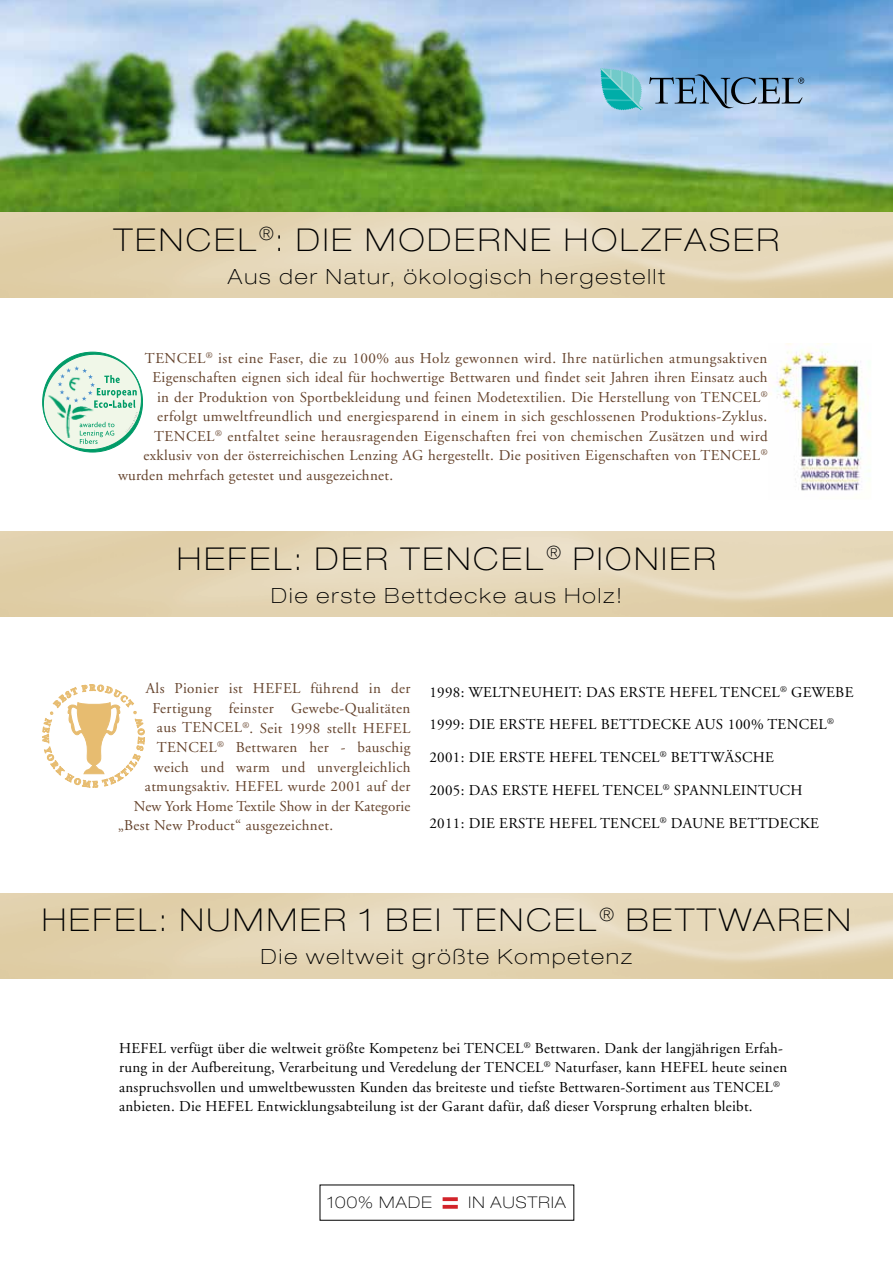
<style>
.page{position:relative;width:893px;height:1263px;background:#fff}
.page>*{position:absolute;margin:0;border:0;box-sizing:border-box;transform-origin:0 0}
.t1{font:100 expanded 31.5px "Helvetica Neue";letter-spacing:.1em;color:#000}
.t2{font:100 expanded 21px "Helvetica Neue";letter-spacing:.1em;color:#000}
.t3{font:100 expanded 16.05px "Helvetica Neue";letter-spacing:.075em;color:#000}
.t4{font:15px "Adobe Garamond";letter-spacing:.025em;color:#65432c}
.t5{font:15px/32.7px "Adobe Garamond";letter-spacing:.02em;color:#000}
.t6{font:15px "Adobe Garamond";letter-spacing:.005em;color:#65432c}
</style>
<div class="page">
<img style="left:768px;top:343px;width:102px;height:148px">
<div style="left:443px;top:1197px;width:15px;height:12px;background:#fdf6f6"></div>
<svg style="left:443px;top:1197px;width:15px;height:4px"></svg>
<svg style="left:443px;top:1205px;width:15px;height:4px"></svg>
<img style="left:0;top:0;width:893px;height:298px">
<svg style="left:649px;top:74px;width:155px;height:34px;background:#779bbb"></svg>
<svg style="left:600px;top:68px;width:43px;height:42px;background:#5ec2c8"></svg>
<svg style="left:43px;top:352px;width:100px;height:100px"></svg>
<svg style="left:42px;top:684px;width:103px;height:103px"></svg>
<h1 class="t1" style="left:114px;top:221px;width:97px">TENCEL</h1>
<h1 class="t1" style="left:259px;top:221px;width:134px"><sup>®</sup>: Die MODER</h1>
<h1 class="t1" style="left:503px;top:221px;width:277px">NE Holzfaser</h1>
<h2 class="t2" style="left:228px;top:264px;width:439px">Aus der Natur, ökologisch hergestellt</h2>
<p class="t4" style="left:145px;top:350px;width:624px">TENCEL<sup>®</sup> ist eine Faser, die zu 100% aus Holz gewonnen wird. Ihre natürlichen atmungsaktiven</p>
<p class="t4" style="left:153px;top:370px;width:616px">Eigenschaften eignen sich ideal für hochwertige Bettwaren und findet seit Jahren ihren Einsatz auch</p>
<p class="t4" style="left:157px;top:389px;width:612px">in der Produktion von Sportbekleidung und feinen Modetextilien. Die Herstellung von TENCEL<sup>®</sup></p>
<p class="t4" style="left:157px;top:409px;width:612px">erfolgt umweltfreundlich und energiesparend in einem in sich geschlossenen Produktions-Zyklus.</p>
<p class="t4" style="left:154px;top:428px;width:615px">TENCEL<sup>®</sup> entfaltet seine herausragenden Eigenschaften frei von chemischen Zusätzen und wird</p>
<p class="t4" style="left:144px;top:448px;width:625px">exklusiv von der österreichischen Lenzing AG hergestellt. Die positiven Eigenschaften von TENCEL<sup>®</sup></p>
<p class="t4" style="left:118px;top:467px;width:276px">wurden mehrfach getestet und ausgezeichnet.</p>
<h1 class="t1" style="left:177px;top:540px;width:50px">HEFEL</h1>
<h1 class="t1" style="left:295px;top:540px;width:203px">: Der TENCEL</h1>
<h1 class="t1" style="left:546px;top:540px;width:171px"><sup>®</sup> PIONIEr</h1>
<h2 class="t2" style="left:271px;top:583px;width:352px">Die erste Bettdecke aus Holz!</h2>
<p class="t4" style="left:146px;top:681px;width:130px">Als Pionier ist Hefel</p>
<p class="t4" style="left:311px;top:681px;width:101px">führend in der</p>
<p class="t4" style="left:152px;top:700px;width:259px">Fertigung feinster Gewebe-Qualitäten</p>
<p class="t4" style="left:157px;top:720px;width:47px">aus Tencel</p>
<p class="t4" style="left:242px;top:720px;width:143px"><sup>®</sup>. Seit 1998 stellt Hefel</p>
<p class="t4" style="left:157px;top:739px;width:255px">TENCEL<sup>®</sup> Bettwaren her - bauschig</p>
<p class="t4" style="left:154px;top:759px;width:258px">weich und warm und unvergleichlich</p>
<p class="t4" style="left:145px;top:778px;width:267px">atmungsaktiv. HEFEL wurde 2001 auf der</p>
<p class="t6" style="left:134px;top:798px;width:278px">New York Home Textile Show in der Kategorie</p>
<p class="t4" style="left:118px;top:817px;width:217px">„Best New Product“ ausgezeichnet.</p>
<p class="t5" style="left:429px;top:676px;width:425px">1998: Weltneuheit: DAS ERSTE HEFEL TENCEL<sup>®</sup> GEWEBE 1999: DIE ERSTE HEFEL BETTDECKE AUS 100% TENCEL<sup>® </sup>2001: DIE ERSTE HEFEL TENCEL<sup>®</sup> BETTWÄSCHE<br>2005: DAS ERSTE HEFEL TENCEL<sup>®</sup> SPANNLEINTUCH<br>2011: DIE ERSTE HEFEL TENCEL<sup>®</sup> DAUNE BETTDECKE</p>
<h1 class="t1" style="left:42px;top:901px;width:50px">HEFEL</h1>
<h1 class="t1" style="left:159px;top:901px;width:391px">: Nummer 1 bei TENCEL</h1>
<h1 class="t1" style="left:599px;top:901px;width:248px"><sup>®</sup> bettwaren</h1>
<h2 class="t2" style="left:261px;top:944px;width:373px">Die weltweit größte Kompetenz</h2>
<p class="t5" style="left:119px;top:1039px;width:665px;line-height:19.5px;text-indent:52px">verfügt über die weltweit größte Kompetenz bei TENCEL<sup>®</sup> Bettwaren. Dank der langjährigen Erfah&shy;rung in der Aufbereitung, Verarbeitung und Veredelung der TENCEL<sup>®</sup> Naturfaser, kann Hefel</p>
<p class="t5" style="left:119px;top:1032px;width:22px">Hefel</p>
<p class="t5" style="left:119px;top:1058px;width:670px;line-height:19.5px;text-indent:593px">heute seinen anspruchsvollen und umweltbewussten Kunden das breiteste und tiefste Bettwaren-Sortiment aus TENCEL<sup>® </sup>anbieten. Die HEFEL Entwicklungsabteilung ist der Garant dafür, daß dieser Vorsprung erhalten bleibt.</p>
<p class="t3" style="left:327px;top:1193px;width:106px">100% Made</p>
<p class="t3" style="left:469px;top:1193px;width:99px">in Austria</p>
</div>
